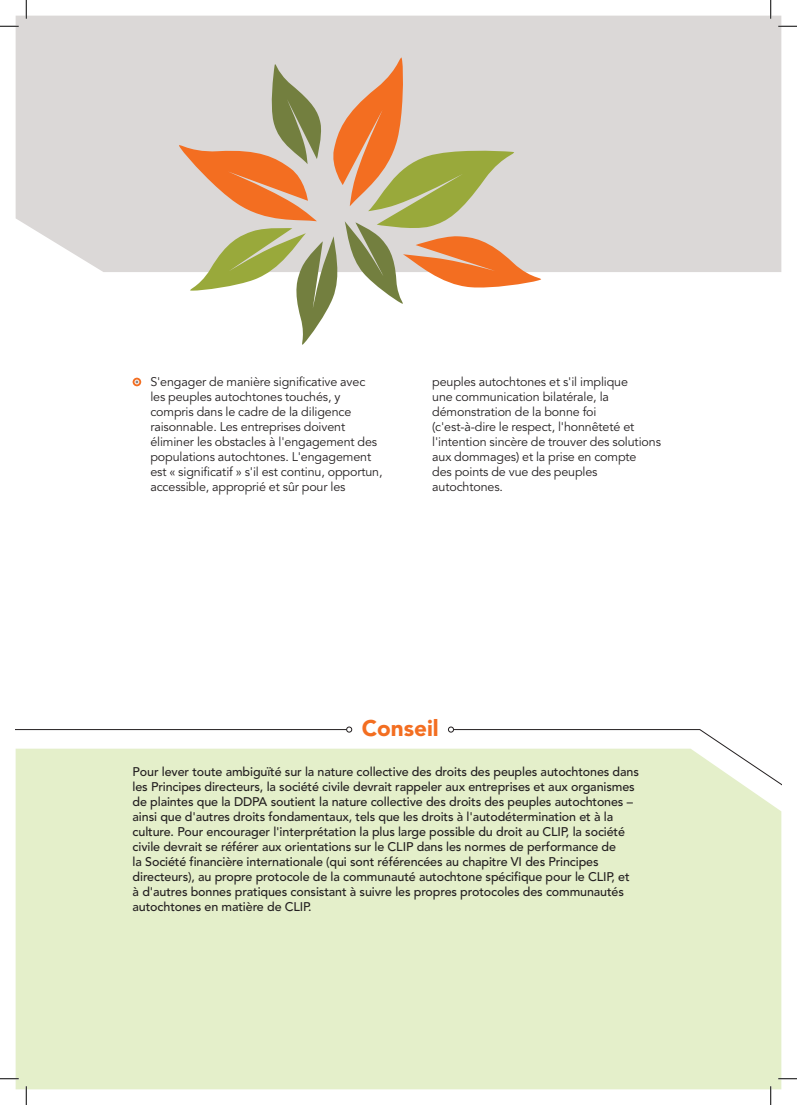
<style>
.page{position:relative;width:797px;height:1105px;background:#fff}
.page>*{position:absolute;margin:0;border:0;box-sizing:border-box;transform-origin:0 0}
.t1{font:900 22.5px "Avenir LT Std";color:#f36e21}
.t2{font:500 12.5px/15px "Avenir LT Std";letter-spacing:-.01em;color:#231f20}
.t3{font:12.5px/15px "Avenir LT Std";letter-spacing:-.01em;color:#231f20}
</style>
<div class="page">
<div style="left:16px;top:16px;width:765px;height:256px;background:#dbd8d7"></div>
<div style="left:16px;top:749px;width:765px;height:340px;background:#e4efca"></div>
<svg style="left:174px;top:49px;width:374px;height:296px"></svg>
<hr style="left:16px;top:729px;width:333px;height:1px;background:#231f20">
<svg style="left:346px;top:727px;width:6px;height:5px"></svg>
<svg style="left:448px;top:727px;width:333px;height:72px"></svg>
<svg style="left:133px;top:378px;width:8px;height:8px"></svg>
<svg style="left:134px;top:380px;width:5px;height:4px"></svg>
<svg style="left:0;top:25px;width:19px;height:2px"></svg>
<svg style="left:778px;top:25px;width:19px;height:2px"></svg>
<svg style="left:0;top:1078px;width:19px;height:1px"></svg>
<svg style="left:778px;top:1078px;width:19px;height:1px"></svg>
<svg style="left:25px;top:0;width:2px;height:19px"></svg>
<svg style="left:25px;top:1086px;width:2px;height:19px"></svg>
<svg style="left:770px;top:0;width:1px;height:19px"></svg>
<svg style="left:770px;top:1086px;width:1px;height:19px"></svg>
<p class="t3" style="left:150px;top:375px;width:234px">S'engager de manière significative avec les peuples autochtones touchés, y compris dans le cadre de la diligence raisonnable. Les entreprises doivent éliminer les obstacles à l'engagement des populations autochtones. L'engagement est « significatif » s'il est continu, opportun, accessible, approprié et sûr pour les</p>
<p class="t3" style="left:432px;top:375px;width:230px">peuples autochtones et s'il implique<br>une communication bilatérale, la démonstration de la bonne foi (c'est-à-dire le respect, l'honnêteté et l'intention sincère de trouver des solutions aux dommages) et la prise en compte<br>des points de vue des peuples autochtones.</p>
<h1 class="t1" style="left:362px;top:714px;width:79px">Conseil</h1>
<p class="t2" style="left:133px;top:765px;width:508px">Pour lever toute ambiguïté sur la nature collective des droits des peuples autochtones dans les Principes directeurs, la société civile devrait rappeler aux entreprises et aux organismes de plaintes que la DDPA soutient la nature collective des droits des peuples autochtones – ainsi que d'autres droits fondamentaux, tels que les droits à l'autodétermination et à la culture. Pour encourager l'interprétation la plus large possible du droit au CLIP, la société civile devrait se référer aux orientations sur le CLIP dans les normes de performance de<br>la Société financière internationale (qui sont référencées au chapitre VI des Principes directeurs), au propre protocole de la communauté autochtone spécifique pour le CLIP, et à d'autres bonnes pratiques consistant à suivre les propres protocoles des communautés autochtones en matière de CLIP.</p>
</div>
